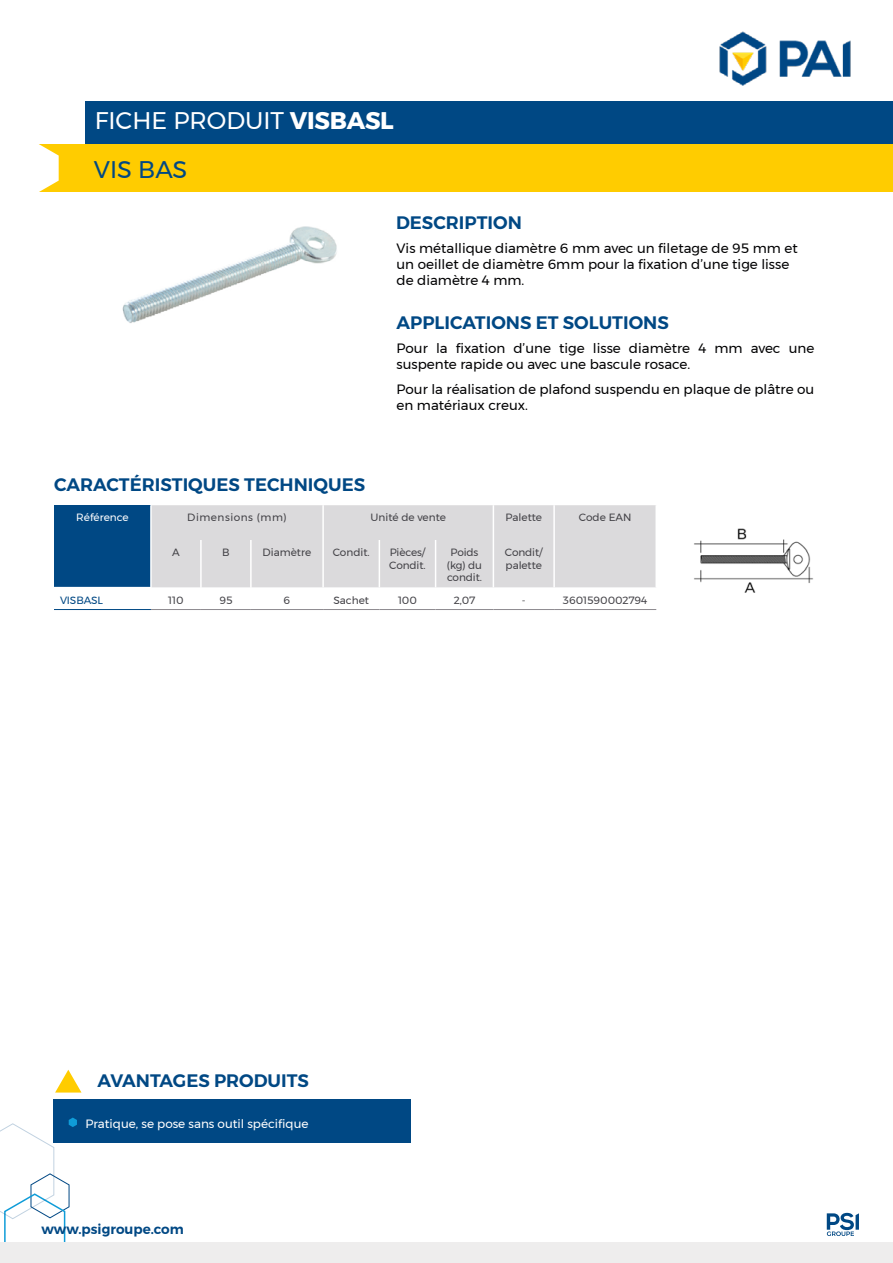
<style>
.page{position:relative;width:893px;height:1263px;background:#fff}
.page>*{position:absolute;margin:0;border:0;box-sizing:border-box;transform-origin:0 0}
.t1{font:24px "Montserrat";color:#fff}
.t2{font:24px "Montserrat";color:#004884}
.t3{font:600 18px "Montserrat";color:#004884}
.t4{font:13.5px/16.2px "Montserrat";color:#020203}
.t5{font:600 13.5px "Montserrat";color:#004884}
.t6{font:12px "Montserrat";color:#fff}
.t7{font:10.5px/12.6px "Montserrat";color:#434247}
.t8{font:10.5px "Montserrat";letter-spacing:.05em;color:#434247}
.t9{font:10.5px "Montserrat";color:#fff}
.t10{font:10.5px "Montserrat";letter-spacing:-.01em;color:#004884}
.s1{font-weight:700}
</style>
<div class="page">
<div style="left:85px;top:101px;width:808px;height:44px;background:#004884"></div>
<div style="left:38px;top:145px;width:855px;height:47px;background:#fc0"></div>
<svg style="left:38px;top:144px;width:21px;height:48px"></svg>
<svg style="left:827px;top:1213px;width:32px;height:23px"></svg>
<img style="left:122px;top:226px;width:215px;height:97px">
<div style="left:0;top:1242px;width:893px;height:21px;background:#eeeded"></div>
<img style="left:719px;top:31px;width:132px;height:55px">
<div style="left:54px;top:505px;width:97px;height:82px;background:#004884"></div>
<div style="left:152px;top:505px;width:503px;height:82px;background:#dbdadc"></div>
<hr style="left:54px;top:609px;width:97px;height:1px;background:#004884">
<hr style="left:151px;top:609px;width:50px;height:1px;background:#8d8a8f">
<hr style="left:201px;top:609px;width:50px;height:1px;background:#8d8a8f">
<hr style="left:251px;top:609px;width:72px;height:1px;background:#8d8a8f">
<hr style="left:323px;top:609px;width:56px;height:1px;background:#8d8a8f">
<hr style="left:379px;top:609px;width:57px;height:1px;background:#8d8a8f">
<hr style="left:436px;top:609px;width:57px;height:1px;background:#8d8a8f">
<hr style="left:493px;top:609px;width:61px;height:1px;background:#8d8a8f">
<hr style="left:554px;top:609px;width:102px;height:1px;background:#8d8a8f">
<hr style="left:150px;top:505px;width:2px;height:35px;background:#fff">
<hr style="left:322px;top:505px;width:2px;height:35px;background:#fff">
<hr style="left:493px;top:505px;width:1px;height:35px;background:#fff">
<hr style="left:553px;top:505px;width:2px;height:35px;background:#fff">
<hr style="left:150px;top:540px;width:2px;height:47px;background:#fff">
<hr style="left:200px;top:540px;width:2px;height:47px;background:#fff">
<hr style="left:250px;top:540px;width:2px;height:47px;background:#fff">
<hr style="left:322px;top:540px;width:2px;height:47px;background:#fff">
<hr style="left:379px;top:540px;width:1px;height:47px;background:#fff">
<hr style="left:435px;top:540px;width:1px;height:47px;background:#fff">
<hr style="left:493px;top:540px;width:1px;height:47px;background:#fff">
<hr style="left:553px;top:540px;width:2px;height:47px;background:#fff">
<img style="left:694px;top:528px;width:119px;height:65px">
<div style="left:53px;top:1099px;width:358px;height:44px;background:#004884"></div>
<svg style="left:55px;top:1070px;width:26px;height:22px"></svg>
<svg style="left:0;top:1117px;width:77px;height:125px"></svg>
<h1 class="t1" style="left:95px;top:103px;width:300px">FICHE PRODUIT <span class="s1">VISBASL</span></h1>
<h1 class="t2" style="left:94px;top:151px;width:95px">VIS BAS</h1>
<h2 class="t3" style="left:54px;top:470px;width:313px">CARACTÉRISTIQUES TECHNIQUES</h2>
<h2 class="t3" style="left:396px;top:209px;width:127px">DESCRIPTION</h2>
<p class="t4" style="left:396px;top:240px;width:403px">Vis métallique diamètre 6 mm avec un filetage de 95 mm et un oeillet de diamètre 6mm pour la fixation d’une tige lisse de diamètre 4 mm.</p>
<h2 class="t3" style="left:396px;top:308px;width:274px">APPLICATIONS ET SOLUTIONS</h2>
<p class="t4" style="left:396px;top:340px;width:419px">Pour la fixation d’une tige lisse diamètre 4 mm avec une suspente rapide ou avec une bascule rosace.</p>
<p class="t4" style="left:396px;top:381px;width:419px">Pour la réalisation de plafond suspendu en plaque de plâtre ou en matériaux creux.</p>
<p class="t9" style="left:76px;top:510px;width:54px">Référence</p>
<p class="t8" style="left:187px;top:510px;width:101px">Dimensions (mm)</p>
<p class="t7" style="left:371px;top:511px;width:77px">Unité de vente</p>
<p class="t7" style="left:505px;top:511px;width:38px">Palette</p>
<p class="t7" style="left:579px;top:511px;width:54px">Code EAN</p>
<p class="t7" style="left:172px;top:546px;width:9px">A</p>
<p class="t7" style="left:222px;top:546px;width:9px">B</p>
<p class="t7" style="left:263px;top:546px;width:50px">Diamètre</p>
<p class="t7" style="left:333px;top:546px;width:38px">Condit.</p>
<p class="t7" style="left:389px;top:546px;width:38px">Pièces/<br>Condit.</p>
<p class="t7" style="left:447px;top:546px;width:37px;text-align:center">Poids (kg) du condit.</p>
<p class="t7" style="left:505px;top:546px;width:39px">Condit/ palette</p>
<p class="t10" style="left:60px;top:592px;width:45px">VISBASL</p>
<p class="t7" style="left:168px;top:593px;width:17px">110</p>
<p class="t7" style="left:219px;top:593px;width:15px">95</p>
<p class="t7" style="left:284px;top:593px;width:8px">6</p>
<p class="t7" style="left:333px;top:593px;width:37px">Sachet</p>
<p class="t7" style="left:398px;top:593px;width:20px">100</p>
<p class="t7" style="left:454px;top:593px;width:23px">2,07</p>
<p class="t7" style="left:522px;top:593px;width:5px">-</p>
<p class="t7" style="left:563px;top:593px;width:86px">3601590002794</p>
<h2 class="t3" style="left:98px;top:1066px;width:213px">AVANTAGES PRODUITS</h2>
<p class="t6" style="left:86px;top:1114px;width:225px">Pratique, se pose sans outil spécifique</p>
<p class="t5" style="left:41px;top:1218px;width:144px">www.psigroupe.com</p>
</div>
